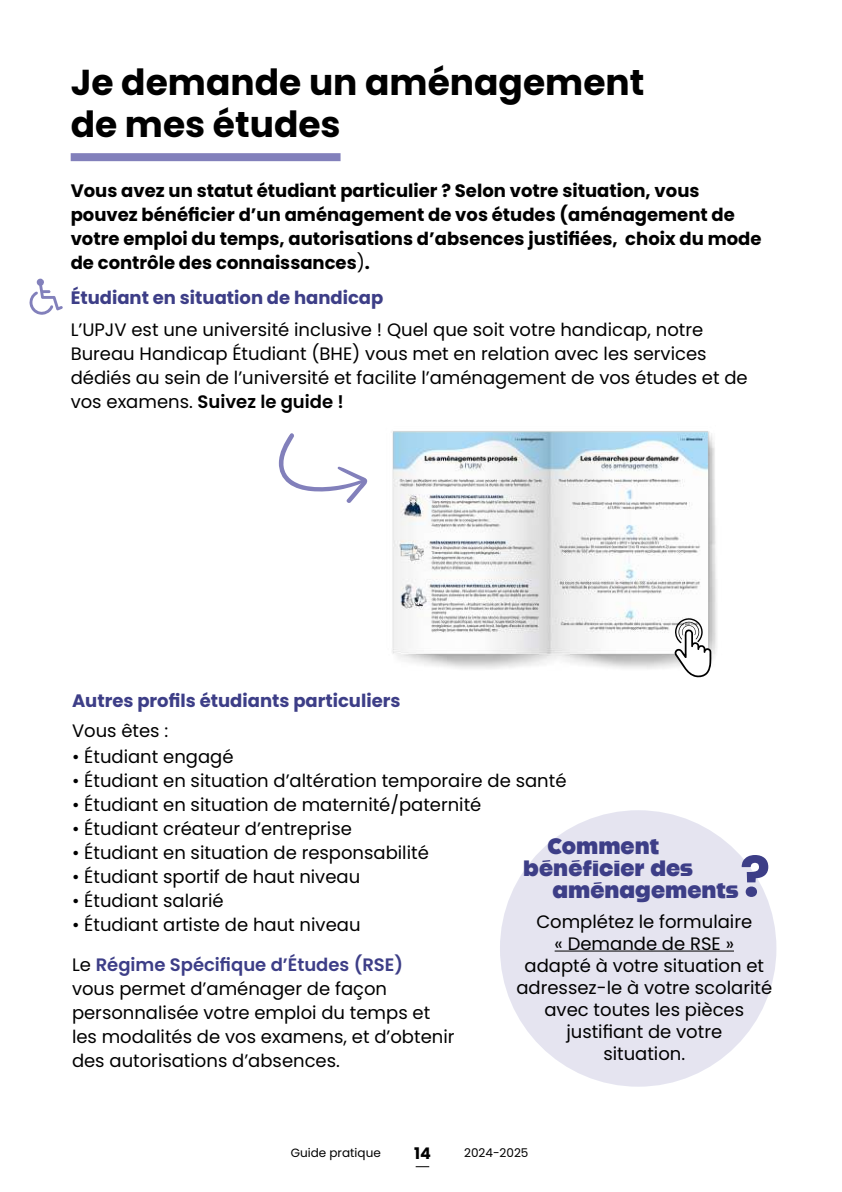
<style>
.page{position:relative;width:842px;height:1192px;background:#fff}
.page>*{position:absolute;margin:0;border:0;box-sizing:border-box;transform-origin:0 0}
.t1{font:700 56px "Poppins";color:#3d3e87}
.t2{font:700 36px/42px "Poppins";color:#000}
.t3{font:22.2px/44px "Alfarn 2";color:#3d3e87}
.t4{font:18px/24px "Poppins";color:#000}
.t5{font:700 18px/24px "Poppins";color:#000}
.t6{font:700 18px "Poppins";color:#3d3e87}
.t7{font:700 16px "Poppins";color:#000}
.t8{font:12px "Poppins";color:#000}
.s1{font-weight:400}
.s2{font-weight:600}
.s3{font-weight:600;color:#3d3e87}
</style>
<div class="page">
<svg style="left:416px;top:1166px;width:13px;height:1px"></svg>
<div style="left:71px;top:153px;width:270px;height:8px;background:#8280bb"></div>
<div style="left:500px;top:810px;width:276px;height:277px;background:#e5e4f0;border-radius:50%"></div>
<hr style="left:555px;top:951px;width:179px;height:1px;background:#000">
<img style="left:392px;top:431px;width:325px;height:238px">
<svg style="left:279px;top:433px;width:89px;height:70px"></svg>
<svg style="left:674px;top:618px;width:37px;height:60px"></svg>
<svg style="left:29px;top:279px;width:34px;height:36px"></svg>
<h2 class="t2" style="left:71px;top:62px;width:575px">Je demande un aménagement de mes études</h2>
<p class="t5" style="left:71px;top:179px;width:692px">Vous avez un statut étudiant particulier ? Selon votre situation, vous pouvez bénéficier d’un aménagement de vos études (aménagement de votre emploi du temps, autorisations d’absences justifiées, choix du mode de contrôle des connaissances<span class="s1">)</span>.</p>
<p class="t6" style="left:71px;top:287px;width:314px">Étudiant en situation de handicap</p>
<p class="t4" style="left:71px;top:318px;width:679px">L’UPJV est une université inclusive ! Quel que soit votre handicap, notre Bureau Handicap Étudiant (BHE) vous met en relation avec les services dédiés au sein de l’université et facilite l’aménagement de vos études et de vos examens. <span class="s2">Suivez le guide !</span></p>
<p class="t6" style="left:72px;top:691px;width:330px">Autres profils étudiants particuliers</p>
<p class="t4" style="left:72px;top:719px;width:98px">Vous êtes :</p>
<p class="t4" style="left:72px;top:745px;width:163px">• Étudiant engagé</p>
<p class="t4" style="left:72px;top:769px;width:496px">• Étudiant en situation d’altération temporaire de santé</p>
<p class="t4" style="left:72px;top:793px;width:411px">• Étudiant en situation de maternité/paternité</p>
<p class="t4" style="left:72px;top:817px;width:281px">• Étudiant créateur d’entreprise</p>
<p class="t4" style="left:72px;top:841px;width:358px">• Étudiant en situation de responsabilité</p>
<p class="t4" style="left:72px;top:865px;width:290px">• Étudiant sportif de haut niveau</p>
<p class="t4" style="left:72px;top:889px;width:153px">• Étudiant salarié</p>
<p class="t4" style="left:72px;top:913px;width:290px">• Étudiant artiste de haut niveau</p>
<p class="t3" style="left:548px;top:823px;width:193px">Comment aménagements</p>
<h1 class="t1" style="left:740px;top:844px;width:32px">?</h1>
<p class="t3" style="left:523px;top:845px;width:171px">bénéficier des</p>
<p class="t4" style="left:516px;top:910px;width:257px;line-height:22px;text-align:center">Complétez le formulaire<br>« Demande de RSE »<br>adapté à votre situation et adressez-le à votre scolarité avec toutes les pièces justifiant de votre<br>situation.</p>
<p class="t4" style="left:72px;top:953px;width:384px">Le <span class="s3">Régime Spécifique d’Études (RSE)<br></span>vous permet d’aménager de façon personnalisée votre emploi du temps et les modalités de vos examens, et d’obtenir des autorisations d’absences.</p>
<p class="t8" style="left:291px;top:1146px;width:91px">Guide pratique</p>
<p class="t7" style="left:414px;top:1144px;width:18px">14</p>
<p class="t8" style="left:464px;top:1146px;width:66px">2024-2025</p>
</div>
